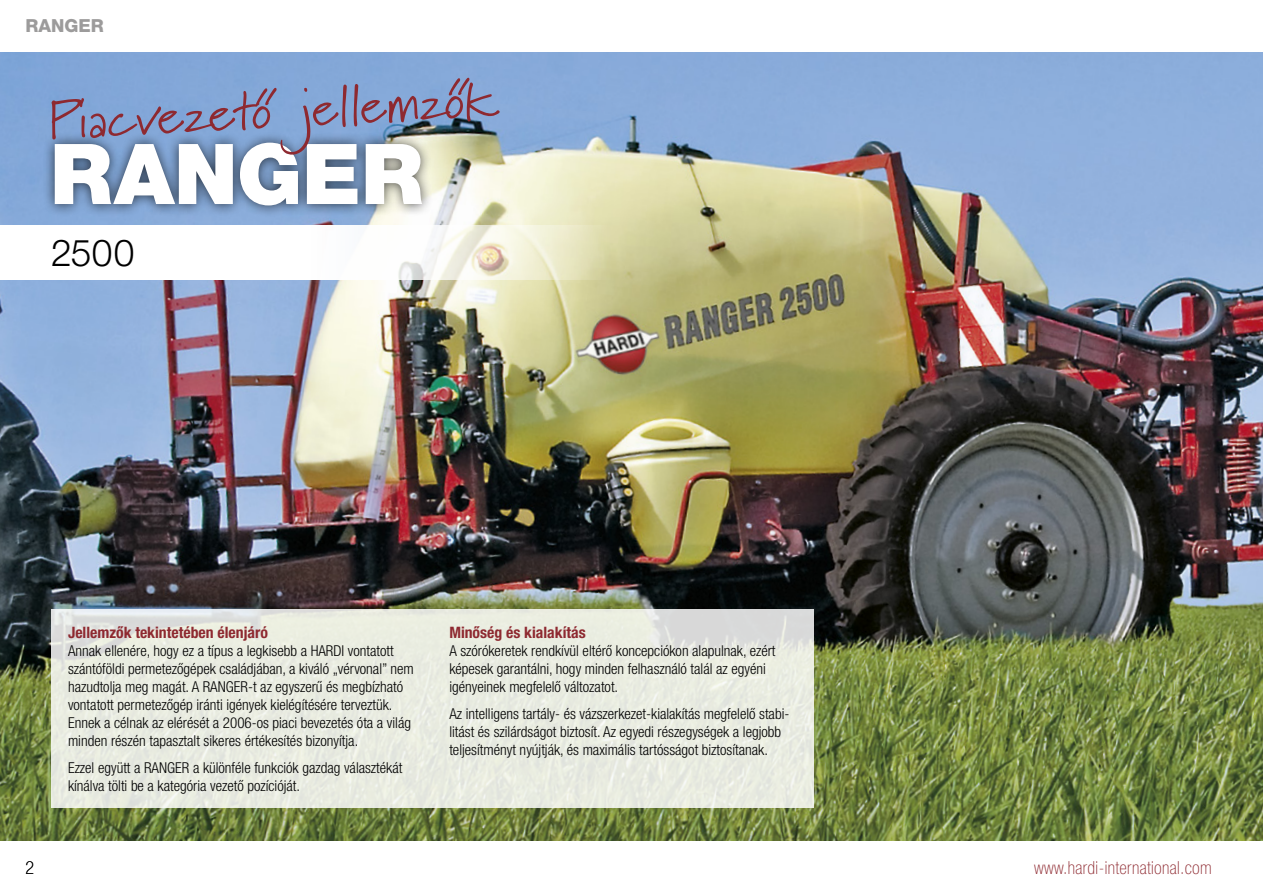
<style>
.page{position:relative;width:1263px;height:893px;background:#fff}
.page>*{position:absolute;margin:0;border:0;box-sizing:border-box;transform-origin:0 0}
.t1{font:900 84px "Helvetica Neue LT Pro";letter-spacing:-.005em;color:#fff}
.t2{font:54px "Marydale";color:#8e2930}
.t3{font:300 37.2px "Helvetica Neue LT Pro";color:#000}
.t4{font:100 condensed 18px "Helvetica Neue LT Pro";letter-spacing:.02em;color:#8e2930}
.t5{font:800 18px "Helvetica Neue LT Pro";color:#9c9b9b}
.t6{font:100 condensed 18px "Helvetica Neue LT Pro";color:#000}
.t7{font:700 condensed 15.75px "Helvetica Neue LT Pro";color:#8e2930}
.t8{font:300 condensed 15px/18px "Helvetica Neue LT Pro";color:#000}
</style>
<div class="page">
<img style="left:0;top:52px;width:1263px;height:789px">
<div style="left:43px;top:131px;width:390px;height:86px;background:#000;opacity:.7"></div>
<svg style="left:0;top:225px;width:617px;height:55px"></svg>
<svg style="left:51px;top:609px;width:763px;height:199px;background:#e8eae1"></svg>
<p class="t5" style="left:26px;top:15px;width:80px">RANGER</p>
<h2 class="t2" style="left:46px;top:89px;width:449px;rotate:-3deg">Piacvezető jellemzők</h2>
<h1 class="t1" style="left:50px;top:123px;width:375px">RANGER</h1>
<h3 class="t3" style="left:51px;top:230px;width:85px">2500</h3>
<p class="t6" style="left:26px;top:857px;width:10px">2</p>
<p class="t7" style="left:68px;top:623px;width:201px">Jellemzők tekintetében élenjáró</p>
<p class="t8" style="left:68px;top:641px;width:347px">Annak ellenére, hogy ez a típus a legkisebb a HARDI vontatott szántóföldi permetezőgépek családjában, a kiváló „vérvonal” nem hazudtolja meg magát. A RANGER-t az egyszerű és megbízható vontatott permetezőgép iránti igények kielégítésére terveztük.<br>Ennek a célnak az elérését a 2006-os piaci bevezetés óta a világ minden részén tapasztalt sikeres értékesítés bizonyítja.</p>
<p class="t8" style="left:68px;top:758px;width:336px">Ezzel együtt a RANGER a különféle funkciók gazdag választékát kínálva tölti be a kategória vezető pozícióját.</p>
<p class="t7" style="left:449px;top:623px;width:138px">Minőség és kialakítás</p>
<p class="t8" style="left:449px;top:641px;width:328px">A szórókeretek rendkívül eltérő koncepciókon alapulnak, ezért képesek garantálni, hogy minden felhasználó talál az egyéni igényeinek megfelelő változatot.</p>
<p class="t8" style="left:449px;top:704px;width:342px">Az intelligens tartály- és vázszerkezet-kialakítás megfelelő stabi&shy;litást és szilárdságot biztosít. Az egyedi részegységek a legjobb teljesítményt nyújtják, és maximális tartósságot biztosítanak.</p>
<p class="t4" style="left:1034px;top:857px;width:179px">www.hardi-international.com</p>
</div>
